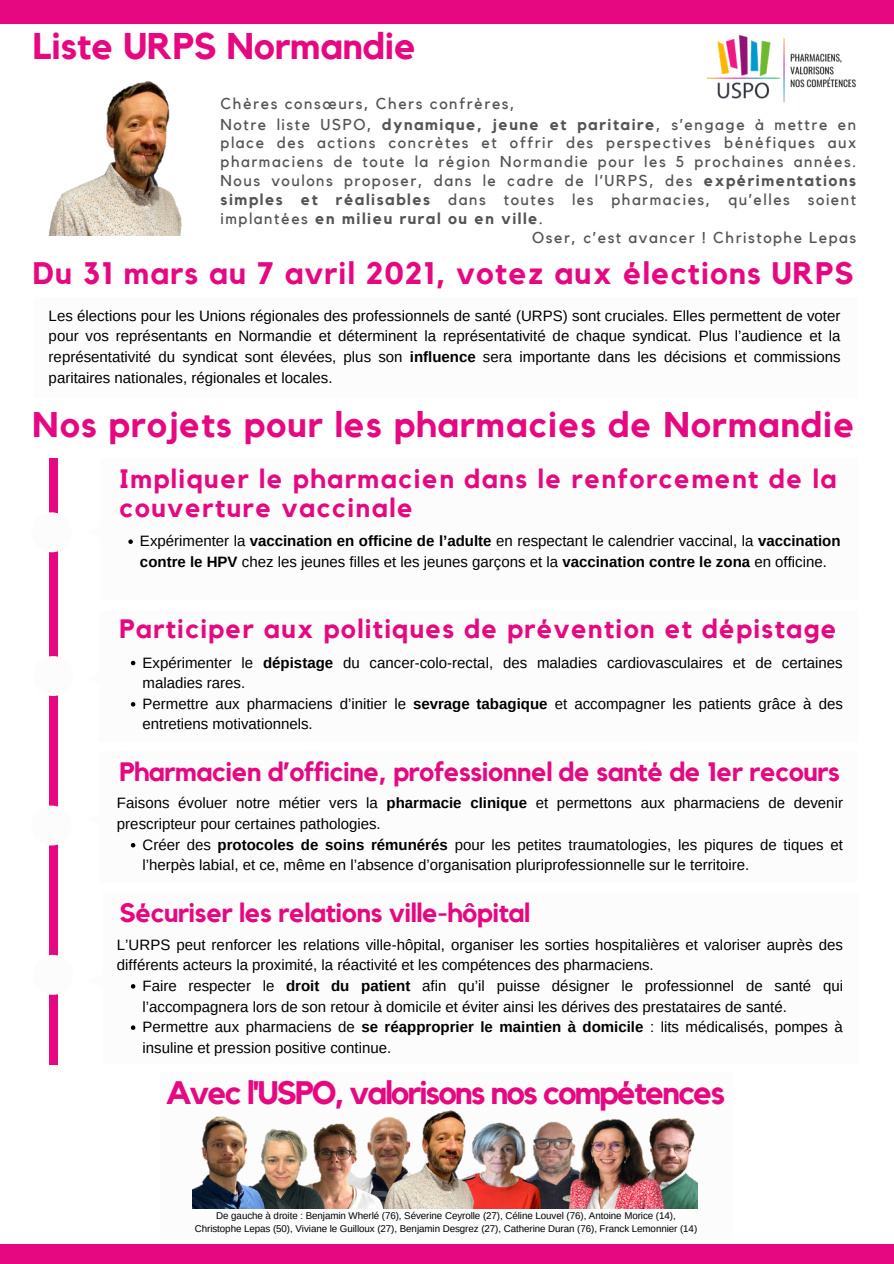
<style>
.page{position:relative;width:894px;height:1264px;background:#fff}
.page>*{position:absolute;margin:0;border:0;box-sizing:border-box;transform-origin:0 0}
.t1{font:700 37.05px "Kollektif";color:#e60881}
.t2{font:700 35.55px "Kollektif";letter-spacing:.03em;color:#e60881}
.t3{font:700 32.4px "Kollektif";letter-spacing:-.055em;color:#e60881}
.t4{font:700 31.05px "Kollektif";letter-spacing:.04em;color:#e60881}
.t5{font:700 26.55px/29.2px "Kollektif";letter-spacing:.055em;color:#e60881}
.t6{font:700 26.55px "Kollektif";letter-spacing:-.015em;color:#e60881}
.t7{font:15.75px/18.8px "Kollektif";letter-spacing:.1em;color:#545454;text-align:justify}
.t8{font:15px/20.7px "Arimo";color:#000}
.t9{font:9.75px/13px "Arimo";letter-spacing:-.005em;color:#000;text-align:center}
.s1{font-weight:700}
</style>
<div class="page">
<div style="left:0;top:1244px;width:893px;height:19px;background:#e60881"></div>
<div style="left:0;top:0;width:893px;height:24px;background:#e60881"></div>
<img style="left:706px;top:34px;width:150px;height:69px">
<img style="left:48px;top:81px;width:134px;height:155px">
<div style="left:49px;top:458px;width:8px;height:606px;background:#e60881"></div>
<svg style="left:49px;top:512px;width:9px;height:40px"></svg>
<svg style="left:49px;top:656px;width:9px;height:40px"></svg>
<svg style="left:49px;top:805px;width:9px;height:40px"></svg>
<svg style="left:49px;top:954px;width:9px;height:40px"></svg>
<svg style="left:131px;top:843px;width:4px;height:4px"></svg>
<img style="left:192px;top:1110px;width:505px;height:98px">
<svg style="left:131px;top:660px;width:4px;height:5px"></svg>
<svg style="left:131px;top:702px;width:4px;height:4px"></svg>
<svg style="left:131px;top:984px;width:4px;height:4px"></svg>
<svg style="left:131px;top:1025px;width:4px;height:4px"></svg>
<svg style="left:128px;top:539px;width:5px;height:5px"></svg>
<p class="t1" style="left:33px;top:29px;width:385px">Liste URPS Normandie</p>
<p class="t7" style="left:220px;top:94px;width:296px">Chères consœurs, Chers confrères,</p>
<p class="t7" style="left:220px;top:115px;width:637px">Notre liste USPO, <span class="s1">dynamique, jeune et paritaire</span>, s’engage à mettre en place des actions concrètes et offrir des perspectives bénéfiques aux pharmaciens de toute la région Normandie pour les 5 prochaines années.<br>Nous voulons proposer, dans le cadre de l’URPS, des <span class="s1">expérimentations simples et réalisables</span> dans toutes les pharmacies, qu’elles soient implantées <span class="s1">en milieu rural ou en ville</span>.</p>
<p class="t7" style="left:532px;top:228px;width:325px">Oser, c’est avancer ! Christophe Lepas</p>
<p class="t4" style="left:33px;top:259px;width:821px">Du 31 mars au 7 avril 2021, votez aux élections URPS</p>
<p class="t8" style="left:49px;top:305px;width:793px;text-align:justify">Les élections pour les Unions régionales des professionnels de santé (URPS) sont cruciales. Elles permettent de voter pour vos représentants en Normandie et déterminent la représentativité de chaque syndicat. Plus l’audience et la représentativité du syndicat sont élevées, plus son <span class="s1">influence</span> sera importante dans les décisions et commissions paritaires nationales, régionales et locales.</p>
<p class="t2" style="left:33px;top:408px;width:823px">Nos projets pour les pharmacies de Normandie</p>
<p class="t5" style="left:119px;top:465px;width:718px">Impliquer le pharmacien dans le renforcement de la couverture vaccinale</p>
<p class="t8" style="left:140px;top:530px;width:702px">Expérimenter la <span class="s1">vaccination en officine de l’adulte</span> en respectant le calendrier vaccinal, la <span class="s1">vaccination contre le HPV</span> chez les jeunes filles et les jeunes garçons et la <span class="s1">vaccination contre le zona</span> en officine.</p>
<p class="t5" style="left:119px;top:615px;width:718px">Participer aux politiques de prévention et dépistage</p>
<p class="t8" style="left:142px;top:652px;width:701px">Expérimenter le <span class="s1">dépistage</span> du cancer-colo-rectal, des maladies cardiovasculaires et de certaines maladies rares.</p>
<p class="t8" style="left:142px;top:693px;width:701px">Permettre aux pharmaciens d’initier le <span class="s1">sevrage tabagique</span> et accompagner les patients grâce à des entretiens motivationnels.</p>
<p class="t6" style="left:119px;top:759px;width:721px">Pharmacien d’officine, professionnel de santé de 1er recours</p>
<p class="t8" style="left:117px;top:792px;width:727px">Faisons évoluer notre métier vers la <span class="s1">pharmacie clinique</span> et permettons aux pharmaciens de devenir prescripteur pour certaines pathologies.</p>
<p class="t8" style="left:142px;top:834px;width:701px">Créer des <span class="s1">protocoles de soins rémunérés</span> pour les petites traumatologies, les piqures de tiques et l’herpès labial, et ce, même en l’absence d’organisation pluriprofessionnelle sur le territoire.</p>
<p class="t6" style="left:119px;top:900px;width:412px">Sécuriser les relations ville-hôpital</p>
<p class="t8" style="left:117px;top:934px;width:727px">L’URPS peut renforcer les relations ville-hôpital, organiser les sorties hospitalières et valoriser auprès des différents acteurs la proximité, la réactivité et les compétences des pharmaciens.</p>
<p class="t8" style="left:142px;top:975px;width:702px">Faire respecter le <span class="s1">droit du patient</span> afin qu’il puisse désigner le professionnel de santé qui l’accompagnera lors de son retour à domicile et éviter ainsi les dérives des prestataires de santé.</p>
<p class="t8" style="left:142px;top:1016px;width:701px">Permettre aux pharmaciens de <span class="s1">se réapproprier le maintien à domicile</span> : lits médicalisés, pompes à insuline et pression positive continue.</p>
<p class="t3" style="left:166px;top:1077px;width:561px">Avec l'USPO, valorisons nos compétences</p>
<p class="t9" style="left:195px;top:1209px;width:504px">De gauche à droite : Benjamin Wherlé (76), Séverine Ceyrolle (27), Céline Louvel (76), Antoine Morice (14),<br>Christophe Lepas (50), Viviane le Guilloux (27), Benjamin Desgrez (27), Catherine Duran (76), Franck Lemonnier (14)</p>
</div>
